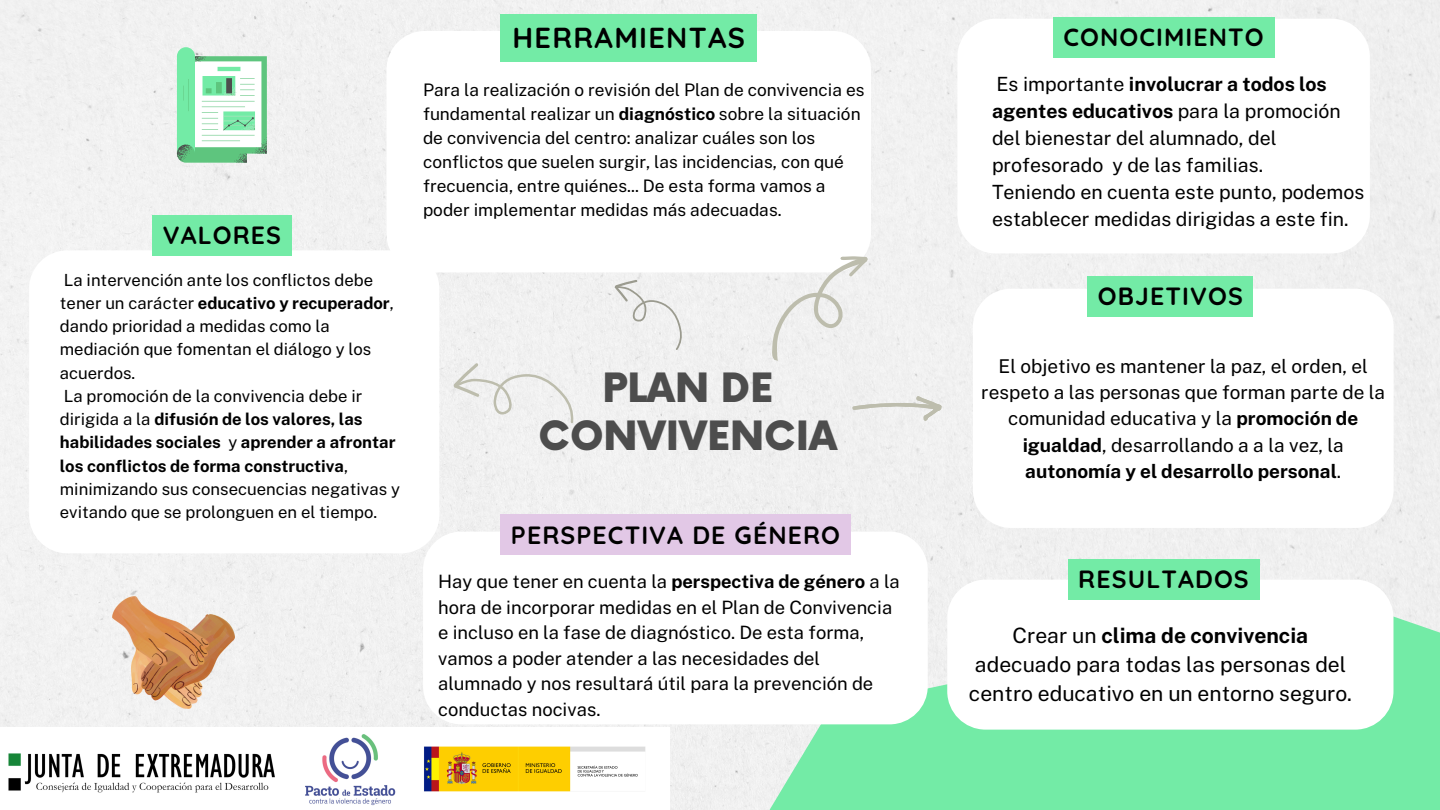
<style>
.page{position:relative;width:1440px;height:810px;background:#f1f1f1}
.page>*{position:absolute;margin:0;border:0;box-sizing:border-box;transform-origin:0 0}
.t1{font:900 39.4px/47.8px "Now";color:#4d4d4d;text-align:center}
.t2{font:700 28.8px "Quicksand";letter-spacing:.045em;color:#000}
.t3{font:700 24.8px "Quicksand";letter-spacing:.045em;color:#000}
.t4{font:21.2px/29.2px "Public Sans";color:#000;text-align:center}
.t5{font:19.6px/27px "Public Sans";color:#000}
.t6{font:19px/26.2px "Public Sans";color:#000;text-align:center}
.t7{font:18.4px/25.5px "Public Sans";color:#000}
.t8{font:17.3px/24px "Public Sans";color:#000}
.t9{font:16.7px/23.2px "Public Sans";color:#000}
.s1{font-weight:700}
</style>
<div class="page">
<svg style="left:698px;top:600px;width:742px;height:210px;background:#87ebb1"></svg>
<div style="left:29px;top:250px;width:410px;height:303px;background:#fff;border-radius:38px"></div>
<div style="left:387px;top:31px;width:484px;height:241px;background:#fff;border-radius:38px"></div>
<div style="left:957px;top:19px;width:413px;height:234px;background:#fff;border-radius:38px"></div>
<div style="left:973px;top:289px;width:421px;height:239px;background:#fff;border-radius:38px"></div>
<div style="left:423px;top:532px;width:505px;height:192px;background:#fff;border-radius:38px"></div>
<div style="left:947px;top:580px;width:446px;height:150px;background:#fff;border-radius:38px"></div>
<svg style="left:853px;top:396px;width:89px;height:25px"></svg>
<svg style="left:750px;top:246px;width:139px;height:117px"></svg>
<svg style="left:602px;top:272px;width:92px;height:79px"></svg>
<svg style="left:177px;top:47px;width:90px;height:116px"></svg>
<svg style="left:454px;top:363px;width:120px;height:60px"></svg>
<img style="left:113px;top:596px;width:121px;height:113px">
<div style="left:152px;top:215px;width:140px;height:41px;background:#73eba6"></div>
<div style="left:500px;top:14px;width:257px;height:47px;background:#73eba6"></div>
<div style="left:1053px;top:17px;width:221px;height:41px;background:#73eba6"></div>
<div style="left:501px;top:515px;width:350px;height:40px;background:#e2c8e6"></div>
<div style="left:1087px;top:276px;width:166px;height:41px;background:#73eba6"></div>
<div style="left:1068px;top:559px;width:191px;height:41px;background:#73eba6"></div>
<img style="left:0;top:728px;width:669px;height:81px">
<h3 class="t3" style="left:163px;top:219px;width:120px">VALORES</h3>
<p class="t9" style="left:60px;top:268px;width:342px">La intervención ante los conflictos debe tener un carácter <span class="s1">educativo y recuperador</span>, dando prioridad a medidas como la mediación que fomentan el diálogo y los acuerdos.<br>La promoción de la convivencia debe ir dirigida a la <span class="s1">difusión de los valores, las habilidades sociales</span> y <span class="s1">aprender a afrontar los conflictos de forma constructiva</span>, minimizando sus consecuencias negativas y evitando que se prolonguen en el tiempo.</p>
<h2 class="t2" style="left:513px;top:19px;width:234px">HERRAMIENTAS</h2>
<h3 class="t3" style="left:1063px;top:21px;width:202px">CONOCIMIENTO</h3>
<p class="t8" style="left:423px;top:77px;width:443px">Para la realización o revisión del Plan de convivencia es fundamental realizar un <span class="s1">diagnóstico</span> sobre la situación de convivencia del centro: analizar cuáles son los conflictos que suelen surgir, las incidencias, con qué frecuencia, entre quiénes... De esta forma vamos a poder implementar medidas más adecuadas.</p>
<p class="t5" style="left:992px;top:70px;width:374px">Es importante <span class="s1">involucrar a todos los agentes educativos</span> para la promoción del bienestar del alumnado, del profesorado y de las familias.<br>Teniendo en cuenta este punto, podemos establecer medidas dirigidas a este fin.</p>
<h1 class="t1" style="left:539px;top:367px;width:300px">PLAN DE<br>CONVIVENCIA</h1>
<h3 class="t3" style="left:511px;top:519px;width:331px">PERSPECTIVA DE GÉNERO</h3>
<p class="t7" style="left:438px;top:569px;width:463px">Hay que tener en cuenta la <span class="s1">perspectiva de género</span> a la hora de incorporar medidas en el Plan de Convivencia e incluso en la fase de diagnóstico. De esta forma, vamos a poder atender a las necesidades del alumnado y nos resultará útil para la prevención de conductas nocivas.</p>
<h3 class="t3" style="left:1098px;top:280px;width:146px">OBJETIVOS</h3>
<p class="t6" style="left:981px;top:353px;width:405px">El objetivo es mantener la paz, el orden, el respeto a las personas que forman parte de la comunidad educativa y la <span class="s1">promoción de igualdad</span>, desarrollando a a la vez, la <span class="s1">autonomía y el desarrollo personal</span>.</p>
<h3 class="t3" style="left:1078px;top:563px;width:172px">RESULTADOS</h3>
<p class="t4" style="left:969px;top:620px;width:385px">Crear un <span class="s1">clima de convivencia </span>adecuado para todas las personas del centro educativo en un entorno seguro.</p>
</div>
